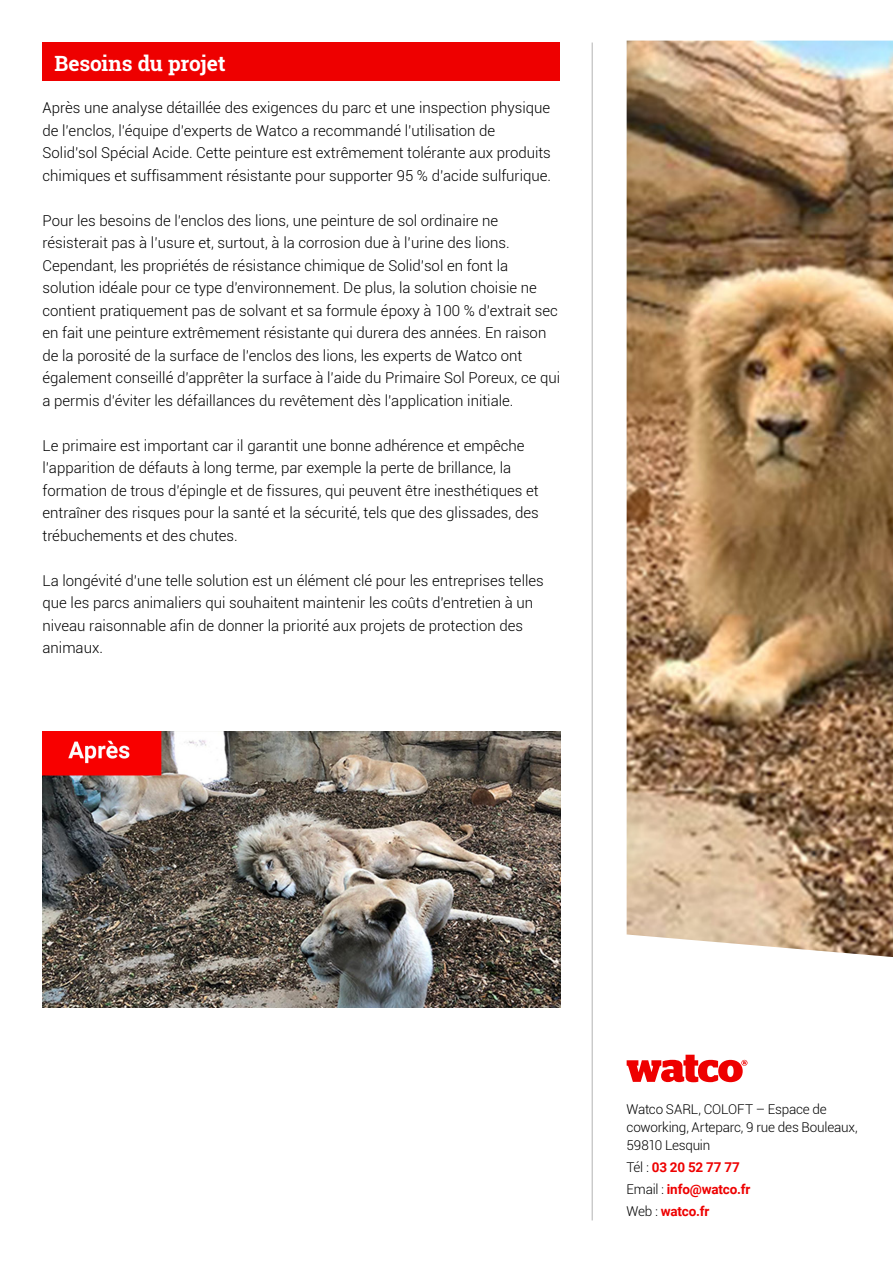
<style>
.page{position:relative;width:893px;height:1263px;background:#fff}
.page>*{position:absolute;margin:0;border:0;box-sizing:border-box;transform-origin:0 0}
.t1{font:700 21px "Roboto Slab";letter-spacing:-.01em;color:#fff}
.t2{font:300 15px/22.5px "Roboto";color:#000}
.t3{font:300 13.5px/18px "Roboto";letter-spacing:-.015em;color:#000}
.t4{font:700 13.5px "Roboto";letter-spacing:-.01em;color:#e00}
.s1{font-weight:300;color:#000}
</style>
<div class="page">
<hr style="left:592px;top:43px;width:1px;height:1177px;background:#b3b3b3">
<svg style="left:627px;top:1055px;width:120px;height:27px"></svg>
<img style="left:627px;top:41px;width:266px;height:916px">
<div style="left:43px;top:43px;width:517px;height:38px;background:#e00"></div>
<img style="left:43px;top:731px;width:517px;height:276px">
<p class="t1" style="left:54px;top:49px;width:173px">Besoins du projet</p>
<p class="t2" style="left:43px;top:96px;width:510px">Après une analyse détaillée des exigences du parc et une inspection physique de l’enclos, l’équipe d’experts de Watco a recommandé l’utilisation de Solid’sol Spécial Acide. Cette peinture est extrêmement tolérante aux produits chimiques et suffisamment résistante pour supporter 95 % d’acide sulfurique.</p>
<p class="t2" style="left:43px;top:209px;width:519px">Pour les besoins de l’enclos des lions, une peinture de sol ordinaire ne résisterait pas à l’usure et, surtout, à la corrosion due à l’urine des lions.<br>Cependant, les propriétés de résistance chimique de Solid’sol en font la solution idéale pour ce type d’environnement. De plus, la solution choisie ne contient pratiquement pas de solvant et sa formule époxy à 100 % d’extrait sec en fait une peinture extrêmement résistante qui durera des années. En raison de la porosité de la surface de l’enclos des lions, les experts de Watco ont également conseillé d’apprêter la surface à l’aide du Primaire Sol Poreux, ce qui a permis d’éviter les défaillances du revêtement dès l’application initiale.</p>
<p class="t2" style="left:43px;top:434px;width:498px">Le primaire est important car il garantit une bonne adhérence et empêche l’apparition de défauts à long terme, par exemple la perte de brillance, la formation de trous d’épingle et de fissures, qui peuvent être inesthétiques et entraîner des risques pour la santé et la sécurité, tels que des glissades, des trébuchements et des chutes.</p>
<p class="t2" style="left:43px;top:569px;width:503px">La longévité d’une telle solution est un élément clé pour les entreprises telles que les parcs animaliers qui souhaitent maintenir les coûts d’entretien à un niveau raisonnable afin de donner la priorité aux projets de protection des animaux.</p>
<p class="t3" style="left:627px;top:1099px;width:232px">Watco SARL, COLOFT – Espace de coworking, Arteparc, 9 rue des Bouleaux,<br>59810 Lesquin</p>
<p class="t4" style="left:627px;top:1158px;width:115px"><span class="s1">Tél :</span> 03 20 52 77 77</p>
<p class="t4" style="left:627px;top:1180px;width:125px"><span class="s1">Email :</span> info@watco.fr</p>
<p class="t4" style="left:627px;top:1202px;width:84px"><span class="s1">Web :</span> watco.fr</p>
</div>
